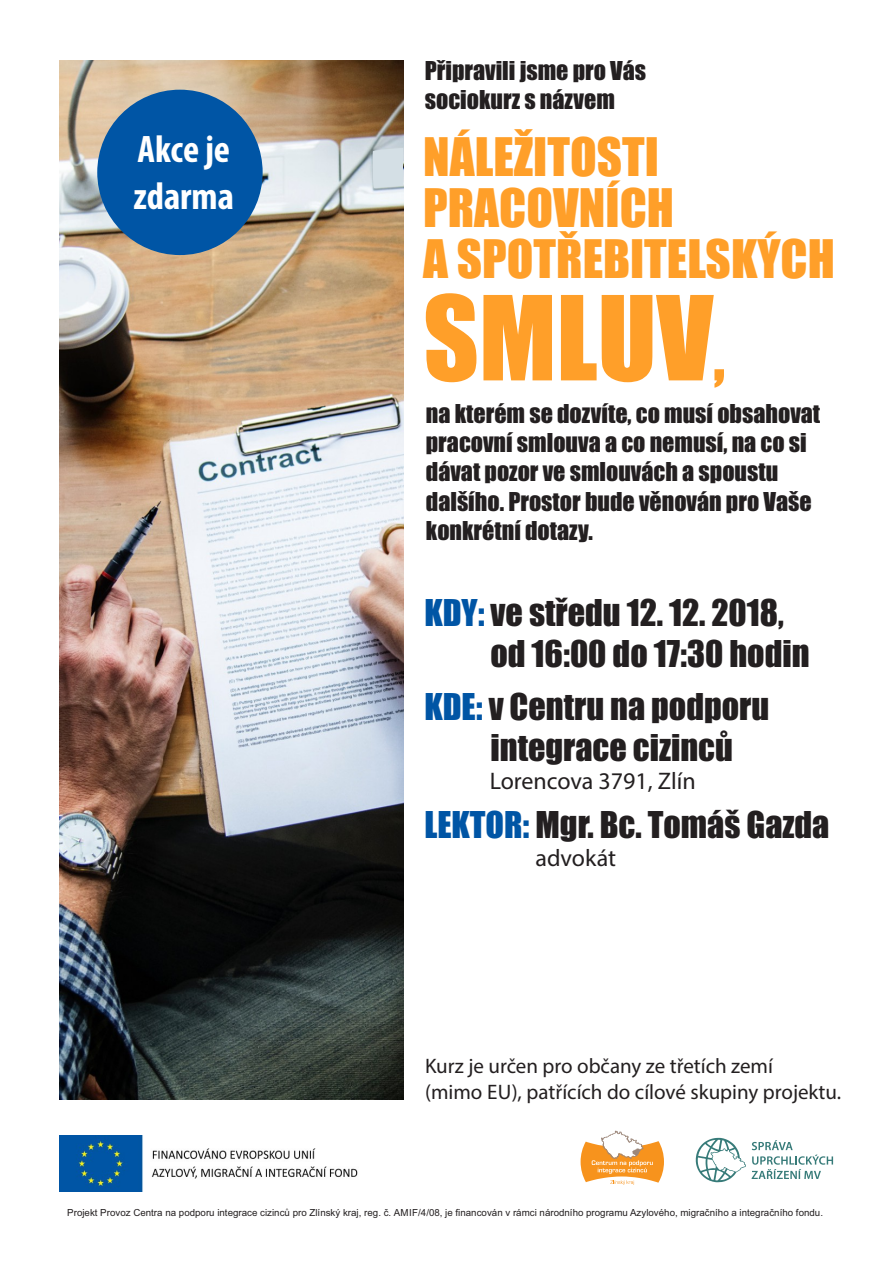
<style>
.page{position:relative;width:893px;height:1263px;background:#fff}
.page>*{position:absolute;margin:0;border:0;box-sizing:border-box;transform-origin:0 0}
.t1{font:108px "Impact";color:#ff9f29}
.t2{font:49.05px/51.3px "Impact";color:#ff9f29}
.t3{font:700 condensed 38.55px/46.5px "Myriad Pro";color:#fff}
.t4{font:34.05px/41.5px "Impact";color:#231f20}
.t5{font:24px/29.2px "Impact";color:#231f20}
.t6{font:24px "Myriad Pro";color:#231f20}
.t7{font:21px/25.2px "Myriad Pro";color:#231f20}
.t8{font:9.75px "Arial";color:#231f20}
.s1{font-size:72px}
.s2{color:#0055a5}
</style>
<div class="page">
<img style="left:60px;top:61px;width:343px;height:1038px">
<svg style="left:372px;top:148px;width:31px;height:40px"></svg>
<img style="left:60px;top:1136px;width:298px;height:55px">
<svg style="left:696px;top:1138px;width:50px;height:44px"></svg>
<svg style="left:752px;top:1140px;width:81px;height:39px"></svg>
<svg style="left:581px;top:1130px;width:83px;height:55px"></svg>
<div style="left:97px;top:90px;width:166px;height:165px;background:#0055a5;border-radius:50%"></div>
<h3 class="t3" style="left:134px;top:129px;width:102px">Akce je zdarma</h3>
<p class="t5" style="left:425px;top:57px;width:223px">Připravili jsme pro Vás sociokurz s názvem</p>
<h2 class="t2" style="left:423px;top:133px;width:413px">NÁLEŽITOSTI<br>PRACOVNÍCH<br>A SPOTŘEBITELSKÝCH</h2>
<h1 class="t1" style="left:423px;top:295px;width:304px">SMLUV<span class="s1">,</span></h1>
<p class="t5" style="left:426px;top:400px;width:396px">na kterém se dozvíte, co musí obsahovat pracovní smlouva a co nemusí, na co si dávat pozor ve smlouvách a spoustu dalšího. Prostor bude věnován pro Vaše konkrétní dotazy.</p>
<h3 class="t4" style="left:490px;top:593px;width:321px;text-indent:-66px"><span class="s2">KDY:</span> ve středu 12. 12. 2018, od 16:00 do 17:30 hodin</h3>
<h3 class="t4" style="left:490px;top:687px;width:280px;text-indent:-66px"><span class="s2">KDE:</span> v Centru na podporu integrace cizinců</h3>
<p class="t6" style="left:490px;top:771px;width:208px">Lorencova 3791, Zlín</p>
<h3 class="t4" style="left:424px;top:805px;width:406px"><span class="s2">LEKTOR:</span> Mgr. Bc. Tomáš Gazda</h3>
<p class="t6" style="left:535px;top:848px;width:82px">advokát</p>
<p class="t7" style="left:425px;top:1055px;width:418px">Kurz je určen pro občany ze třetích zemí<br>(mimo EU), patřících do cílové skupiny projektu.</p>
<p class="t8" style="left:67px;top:1208px;width:757px">Projekt Provoz Centra na podporu integrace cizinců pro Zlínský kraj, reg. č. AMIF/4/08, je financován v rámci národního programu Azylového, migračního a integračního fondu.</p>
</div>
